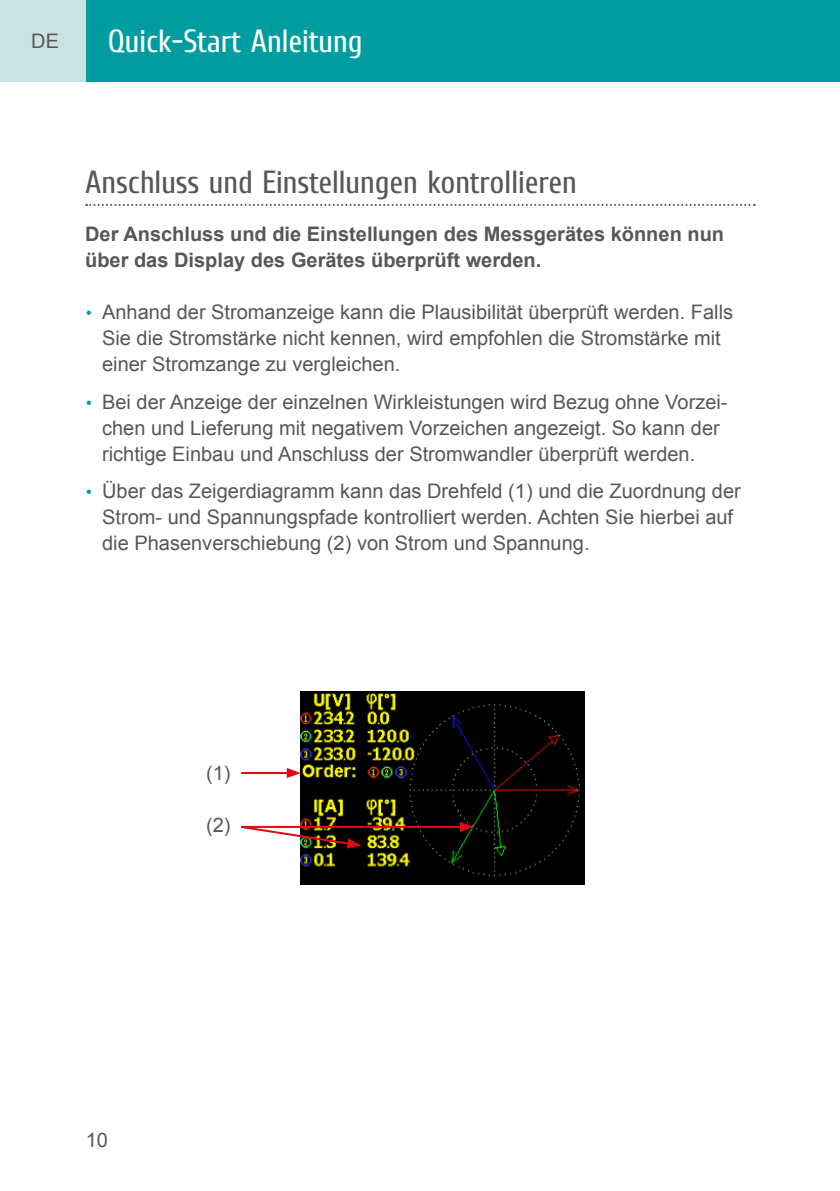
<style>
.page{position:relative;width:840px;height:1191px;background:#fff}
.page>*{position:absolute;margin:0;border:0;box-sizing:border-box;transform-origin:0 0}
.t1{font:32px "Cuprum";color:#575756}
.t2{font:32px "Cuprum";color:#fff}
.t3{font:20px/26px "Arial";color:#575756}
.t4{font:700 20px/26px "Arial";color:#575756}
.s1{font-family:"Rubik";color:#009da0}
</style>
<div class="page">
<div style="left:0;top:0;width:839px;height:81px;background:#009da0"></div>
<div style="left:0;top:0;width:85px;height:81px;background:#cce1e2"></div>
<svg style="left:86px;top:204px;width:668px;height:2px"></svg>
<img style="left:300px;top:691px;width:284px;height:193px">
<hr style="left:241px;top:772px;width:49px;height:2px;background:#e30613">
<svg style="left:286px;top:768px;width:14px;height:10px"></svg>
<hr style="left:241px;top:826px;width:221px;height:2px;background:#e30613">
<svg style="left:459px;top:822px;width:14px;height:10px"></svg>
<svg style="left:241px;top:824px;width:120px;height:24px"></svg>
<p class="t3" style="left:31px;top:28px;width:29px">DE</p>
<h1 class="t2" style="left:108px;top:22px;width:256px">Quick-Start Anleitung</h1>
<h1 class="t1" style="left:85px;top:163px;width:493px">Anschluss und Einstellungen kontrollieren</h1>
<p class="t4" style="left:85px;top:222px;width:640px">Der Anschluss und die Einstellungen des Messgerätes können nun über das Display des Gerätes überprüft werden.</p>
<p class="t3" style="left:102px;top:299px;width:632px;text-indent:-17px"><span class="s1">•</span> Anhand der Stromanzeige kann die Plausibilität überprüft werden. Falls<br>Sie die Stromstärke nicht kennen, wird empfohlen die Stromstärke mit einer Stromzange zu vergleichen.</p>
<p class="t3" style="left:102px;top:389px;width:626px;text-indent:-17px"><span class="s1">•</span> Bei der Anzeige der einzelnen Wirkleistungen wird Bezug ohne Vorzei&shy;chen und Lieferung mit negativem Vorzeichen angezeigt. So kann der richtige Einbau und Anschluss der Stromwandler überprüft werden.</p>
<p class="t3" style="left:102px;top:478px;width:640px;text-indent:-17px"><span class="s1">•</span> Über das Zeigerdiagramm kann das Drehfeld (1) und die Zuordnung der<br>Strom- und Spannungspfade kontrolliert werden. Achten Sie hierbei auf die Phasenverschiebung (2) von Strom und Spannung.</p>
<p class="t3" style="left:206px;top:760px;width:26px">(1)</p>
<p class="t3" style="left:206px;top:812px;width:26px">(2)</p>
<p class="t3" style="left:86px;top:1127px;width:24px">10</p>
</div>
